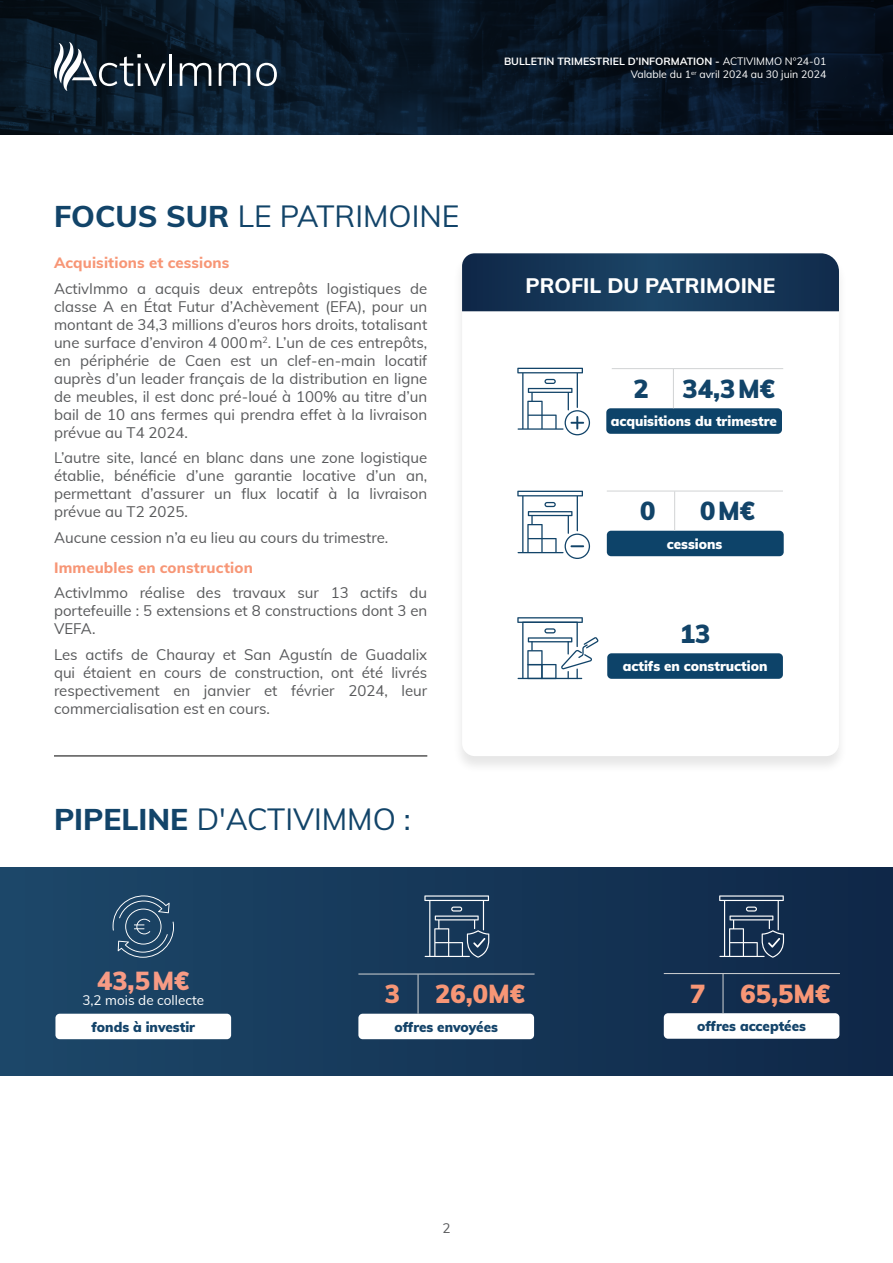
<style>
.page{position:relative;width:893px;height:1263px;background:#fff}
.page>*{position:absolute;margin:0;border:0;box-sizing:border-box;transform-origin:0 0}
.t1{font:30px "Muli";color:#124469}
.t2{font:900 25.5px "Muli";color:#f79676}
.t3{font:900 25.5px "Muli";letter-spacing:.05em;color:#124469}
.t4{font:900 25.5px "Muli";color:#f79b85}
.t5{font:800 21px "Muli";color:#fff}
.t6{font:15px/18px "Muli";color:#58595b;text-align:justify}
.t7{font:800 15px "Muli";letter-spacing:.01em;color:#f79676}
.t8{font:900 13.5px "Muli";color:#fff}
.t9{font:900 13.5px "Muli";color:#134369}
.t10{font:13.5px "Muli";color:#fff}
.t11{font:13.5px "Muli";color:#58595b}
.t12{font:10.5px/13.5px "Muli";color:#fff;text-align:right}
.s1{font-weight:700}
.s2{font-weight:800}
</style>
<div class="page">
<div style="left:0;top:867px;width:893px;height:209px;background:linear-gradient(to right,#1e496a,#0f2748)"></div>
<div style="left:664px;top:1013px;width:175px;height:26px;background:#fff;border-radius:4px"></div>
<hr style="left:723px;top:974px;width:1px;height:39px;background:#d1d3d4">
<hr style="left:664px;top:973px;width:176px;height:1px;background:#d1d3d4">
<svg style="left:719px;top:895px;width:65px;height:63px;background:#3a506b"></svg>
<svg style="left:0;top:0;width:893px;height:134px;background:#091727"></svg>
<hr style="left:169px;top:55px;width:3px;height:31px;background:#fff">
<svg style="left:180px;top:63px;width:31px;height:23px"></svg>
<svg style="left:219px;top:63px;width:31px;height:23px"></svg>
<svg style="left:256px;top:63px;width:21px;height:23px"></svg>
<svg style="left:54px;top:42px;width:112px;height:49px;background:#3a4650"></svg>
<hr style="left:358px;top:974px;width:177px;height:1px;background:#d1d3d4">
<div style="left:358px;top:1014px;width:176px;height:25px;background:#fff;border-radius:4px"></div>
<hr style="left:418px;top:974px;width:1px;height:40px;background:#d1d3d4">
<svg style="left:424px;top:895px;width:65px;height:63px;background:#3d5974"></svg>
<div style="left:453px;top:253px;width:395px;height:521px;background:#000;opacity:.1"></div>
<svg style="left:462px;top:311px;width:377px;height:445px"></svg>
<svg style="left:462px;top:253px;width:377px;height:58px;background:#173859"></svg>
<div style="left:55px;top:1014px;width:176px;height:25px;background:#fff;border-radius:4px"></div>
<svg style="left:113px;top:895px;width:61px;height:63px;background:#355876"></svg>
<div style="left:606px;top:408px;width:176px;height:26px;background:#0d4369;border-radius:4px"></div>
<hr style="left:673px;top:369px;width:1px;height:39px;background:#d1d3d4">
<hr style="left:612px;top:368px;width:171px;height:1px;background:#d1d3d4">
<svg style="left:517px;top:368px;width:73px;height:67px"></svg>
<hr style="left:607px;top:491px;width:176px;height:1px;background:#d1d3d4">
<div style="left:607px;top:531px;width:177px;height:25px;background:#0d4369;border-radius:4px"></div>
<hr style="left:674px;top:491px;width:1px;height:40px;background:#d1d3d4">
<svg style="left:517px;top:491px;width:73px;height:68px"></svg>
<hr style="left:54px;top:756px;width:373px;height:1px;background:#000">
<div style="left:607px;top:653px;width:176px;height:26px;background:#0d4369;border-radius:4px"></div>
<svg style="left:517px;top:617px;width:81px;height:62px"></svg>
<p class="t12" style="left:504px;top:54px;width:324px"><span class="s1">BULLETIN TRIMESTRIEL D’INFORMATION -</span> ACTIVIMMO N°24-01<br>Valable du 1<sup>er</sup> avril 2024 au 30 juin 2024</p>
<h1 class="t1" style="left:54px;top:194px;width:407px"><span class="s2">FOCUS SUR</span> LE PATRIMOINE</h1>
<p class="t7" style="left:54px;top:252px;width:177px">Acquisitions et cessions</p>
<p class="t6" style="left:54px;top:279px;width:375px">ActivImmo a acquis deux entrepôts logistiques de classe A en État Futur d’Achèvement (EFA), pour un montant de 34,3 millions d’euros hors droits, totalisant une surface d’environ 4 000m<sup>2</sup>. L’un de ces entrepôts, en périphérie de Caen est un clef-en-main locatif auprès d’un leader français de la distribution en ligne de meubles, il est donc pré-loué à 100% au titre d’un bail de 10 ans fermes qui prendra effet à la livraison prévue au T4 2024.</p>
<p class="t6" style="left:54px;top:448px;width:375px">L’autre site, lancé en blanc dans une zone logistique établie, bénéficie d’une garantie locative d’un an, permettant d’assurer un flux locatif à la livraison prévue au T2 2025.</p>
<p class="t6" style="left:54px;top:528px;width:336px">Aucune cession n’a eu lieu au cours du trimestre.</p>
<p class="t7" style="left:54px;top:556px;width:200px">Immeubles en construction</p>
<p class="t6" style="left:54px;top:583px;width:375px">ActivImmo réalise des travaux sur 13 actifs du portefeuille : 5 extensions et 8 constructions dont 3 en VEFA.</p>
<p class="t6" style="left:54px;top:645px;width:375px">Les actifs de Chauray et San Agustín de Guadalix qui étaient en cours de construction, ont été livrés respectivement en janvier et février 2024, leur commercialisation est en cours.</p>
<h1 class="t1" style="left:54px;top:798px;width:358px"><span class="s2">PIPELINE</span> D'ACTIVIMMO :</h1>
<h3 class="t5" style="left:525px;top:270px;width:252px">PROFIL DU PATRIMOINE</h3>
<h2 class="t3" style="left:633px;top:370px;width:17px">2</h2>
<h2 class="t3" style="left:682px;top:370px;width:94px">34,3M€</h2>
<p class="t8" style="left:611px;top:411px;width:168px">acquisitions du trimestre</p>
<h2 class="t3" style="left:640px;top:492px;width:17px">0</h2>
<h2 class="t3" style="left:700px;top:492px;width:56px">0M€</h2>
<p class="t8" style="left:667px;top:534px;width:57px">cessions</p>
<h2 class="t3" style="left:680px;top:615px;width:32px">13</h2>
<p class="t8" style="left:623px;top:656px;width:146px">actifs en construction</p>
<h2 class="t4" style="left:97px;top:962px;width:94px">43,5M€</h2>
<p class="t10" style="left:82px;top:991px;width:123px">3,2 mois de collecte</p>
<p class="t9" style="left:92px;top:1017px;width:105px">fonds à investir</p>
<h2 class="t2" style="left:385px;top:975px;width:17px">3</h2>
<h2 class="t2" style="left:435px;top:975px;width:91px">26,0M€</h2>
<p class="t9" style="left:394px;top:1017px;width:105px">offres envoyées</p>
<p class="t11" style="left:442px;top:1218px;width:10px">2</p>
<h2 class="t2" style="left:690px;top:975px;width:17px">7</h2>
<h2 class="t2" style="left:740px;top:975px;width:91px">65,5M€</h2>
<p class="t9" style="left:697px;top:1016px;width:110px">offres acceptées</p>
</div>
